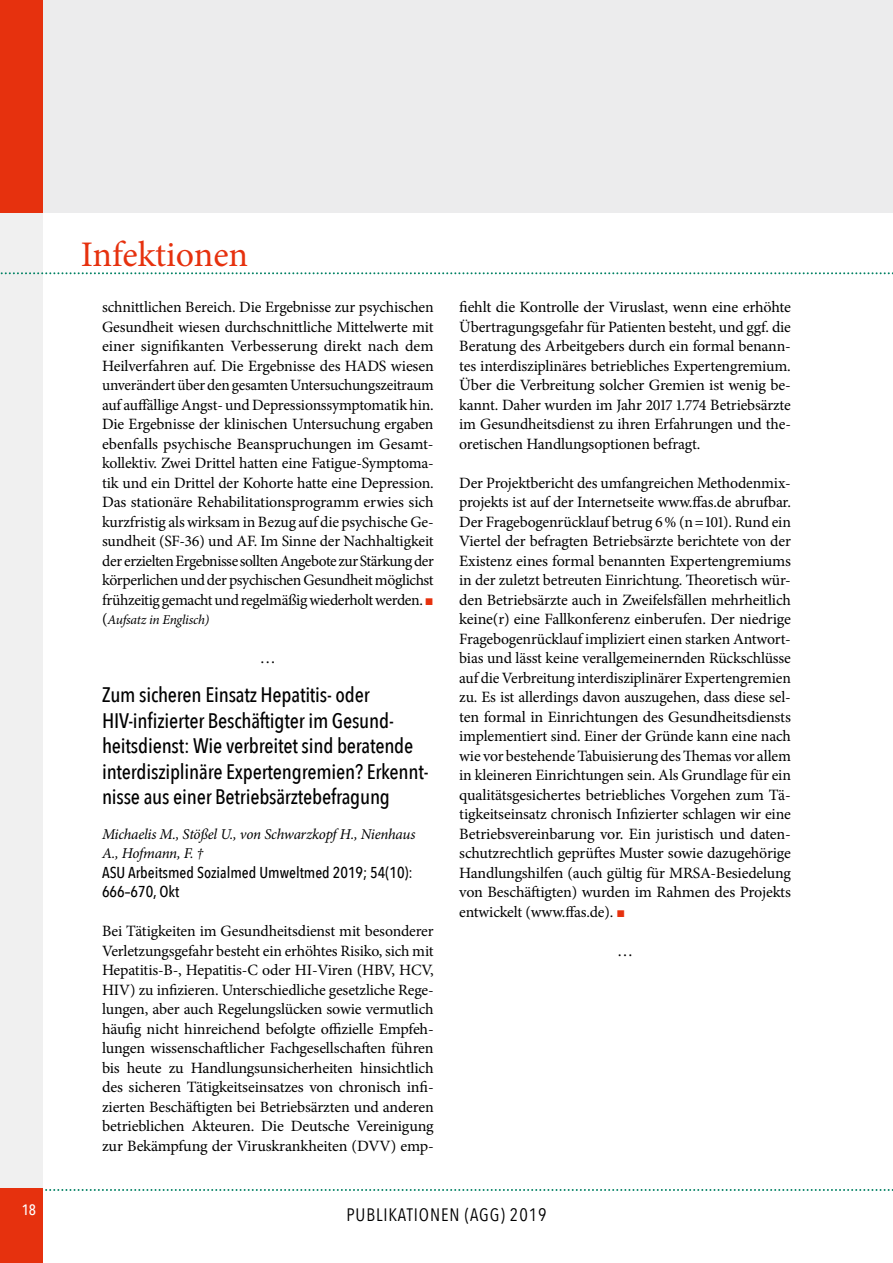
<style>
.page{position:relative;width:893px;height:1263px;background:#fff}
.page>*{position:absolute;margin:0;border:0;box-sizing:border-box;transform-origin:0 0}
.t1{font:36px "Minion Pro";letter-spacing:-.005em;color:#e6310e}
.t2{font:500 21px/25.5px "Avenir Next Condensed";letter-spacing:-.01em;color:#000}
.t3{font:18px "Avenir Next Condensed";letter-spacing:.05em;color:#000}
.t4{font:16.5px "Minion Pro";color:#000}
.t5{font:15.75px/19.5px "Minion Pro";letter-spacing:-.015em;color:#000;text-align:justify}
.t6{font:500 15.75px/19.5px "Avenir Next Condensed";color:#000}
.t7{font:italic 15px/19.5px "Minion Pro";letter-spacing:-.02em;color:#000}
.t8{font:500 15px "Avenir Next Condensed";color:#fff}
.t9{font:italic 13.5px "Minion Pro";letter-spacing:-.02em;color:#000}
.s1{font-style:normal;font-size:15.75px}
</style>
<div class="page">
<div style="left:0;top:55px;width:43px;height:1208px;background:#f0f0f0"></div>
<div style="left:0;top:0;width:893px;height:213px;background:#ececed"></div>
<svg style="left:45px;top:1189px;width:848px;height:2px"></svg>
<div style="left:0;top:1188px;width:43px;height:75px;background:#e6310e"></div>
<div style="left:0;top:0;width:43px;height:213px;background:#e6310e"></div>
<svg style="left:0;top:272px;width:893px;height:2px"></svg>
<p class="t8" style="left:22px;top:1201px;width:16px">18</p>
<h1 class="t1" style="left:81px;top:231px;width:169px">Infektionen</h1>
<p class="t5" style="left:102px;top:297px;width:333px">schnittlichen Bereich. Die Ergebnisse zur psychischen Gesundheit wiesen durchschnittliche Mittelwerte mit einer signifikanten Verbesserung direkt nach dem Heilverfahren auf. Die Ergebnisse des HADS wiesen unverändert über den gesamten Untersuchungszeitraum auf auffällige Angst- und Depressionssymptomatik hin.<br>Die Ergebnisse der klinischen Untersuchung ergaben ebenfalls psychische Beanspruchungen im Gesamt&shy;kollektiv. Zwei Drittel hatten eine Fatigue-Symptoma&shy;tik und ein Drittel der Kohorte hatte eine Depression.<br>Das stationäre Rehabilitationsprogramm erwies sich kurzfristig als wirksam in Bezug auf die psychische Ge&shy;sundheit (SF-36) und AF. Im Sinne der Nachhaltigkeit der erzielten Ergebnisse sollten Angebote zur Stärkung der körperlichen und der psychischen Gesundheit möglichst frühzeitig gemacht und regelmäßig wiederholt werden.</p>
<p class="t9" style="left:102px;top:610px;width:109px"><span class="s1">(</span>Aufsatz in Englisch)</p>
<p class="t4" style="left:260px;top:647px;width:18px">…</p>
<h2 class="t2" style="left:102px;top:682px;width:328px">Zum sicheren Einsatz Hepatitis- oder HIV-infizierter Beschäftigter im Gesund&shy;heitsdienst: Wie verbreitet sind beratende interdisziplinäre Expertengremien? Erkennt&shy;nisse aus einer Betriebsärztebefragung</h2>
<p class="t7" style="left:102px;top:824px;width:315px">Michaelis M., Stößel U., von Schwarzkopf H., Nienhaus<br>A., Hofmann, F. †</p>
<p class="t6" style="left:102px;top:862px;width:312px">ASU Arbeitsmed Sozialmed Umweltmed 2019; 54(10):<br>666–670, Okt</p>
<p class="t5" style="left:102px;top:921px;width:333px">Bei Tätigkeiten im Gesundheitsdienst mit besonderer Verletzungsgefahr besteht ein erhöhtes Risiko, sich mit Hepatitis-B-, Hepatitis-C oder HI-Viren (HBV, HCV, HIV) zu infizieren. Unterschiedliche gesetzliche Rege&shy;lungen, aber auch Regelungslücken sowie vermutlich häufig nicht hinreichend befolgte offizielle Empfeh&shy;lungen wissenschaftlicher Fachgesellschaften führen bis heute zu Handlungsunsicherheiten hinsichtlich des sicheren Tätigkeitseinsatzes von chronisch infi&shy;zierten Beschäftigten bei Betriebsärzten und anderen betrieblichen Akteuren. Die Deutsche Vereinigung zur Bekämpfung der Viruskrankheiten (DVV) emp-</p>
<p class="t5" style="left:459px;top:297px;width:333px">fiehlt die Kontrolle der Viruslast, wenn eine erhöhte Übertragungsgefahr für Patienten besteht, und ggf. die Beratung des Arbeitgebers durch ein formal benann&shy;tes interdisziplinäres betriebliches Expertengremium.<br>Über die Verbreitung solcher Gremien ist wenig be&shy;kannt. Daher wurden im Jahr 2017 1.774 Betriebsärzte im Gesundheitsdienst zu ihren Erfahrungen und the&shy;oretischen Handlungsoptionen befragt.</p>
<p class="t5" style="left:459px;top:473px;width:333px">Der Projektbericht des umfangreichen Methodenmix&shy;projekts ist auf der Internetseite www.ffas.de abrufbar.<br>Der Fragebogenrücklauf betrug 6% (n=101). Rund ein Viertel der befragten Betriebsärzte berichtete von der Existenz eines formal benannten Expertengremiums in der zuletzt betreuten Einrichtung. Theoretisch wür&shy;den Betriebsärzte auch in Zweifelsfällen mehrheitlich keine(r) eine Fallkonferenz einberufen. Der niedrige Fragebogenrücklauf impliziert einen starken Antwort&shy;bias und lässt keine verallgemeinernden Rückschlüsse auf die Verbreitung interdisziplinärer Expertengremien zu. Es ist allerdings davon auszugehen, dass diese sel&shy;ten formal in Einrichtungen des Gesundheitsdiensts implementiert sind. Einer der Gründe kann eine nach wie vor bestehende Tabuisierung des Themas vor allem in kleineren Einrichtungen sein. Als Grundlage für ein qualitätsgesichertes betriebliches Vorgehen zum Tä&shy;tigkeitseinsatz chronisch Infizierter schlagen wir eine Betriebsvereinbarung vor. Ein juristisch und daten&shy;schutzrechtlich geprüftes Muster sowie dazugehörige Handlungshilfen (auch gültig für MRSA-Besiedelung von Beschäftigten) wurden im Rahmen des Projekts entwickelt (www.ffas.de).</p>
<p class="t4" style="left:617px;top:939px;width:18px">…</p>
<p class="t3" style="left:346px;top:1200px;width:202px">PUBLIKATIONEN (AGG) 2019</p>
</div>
